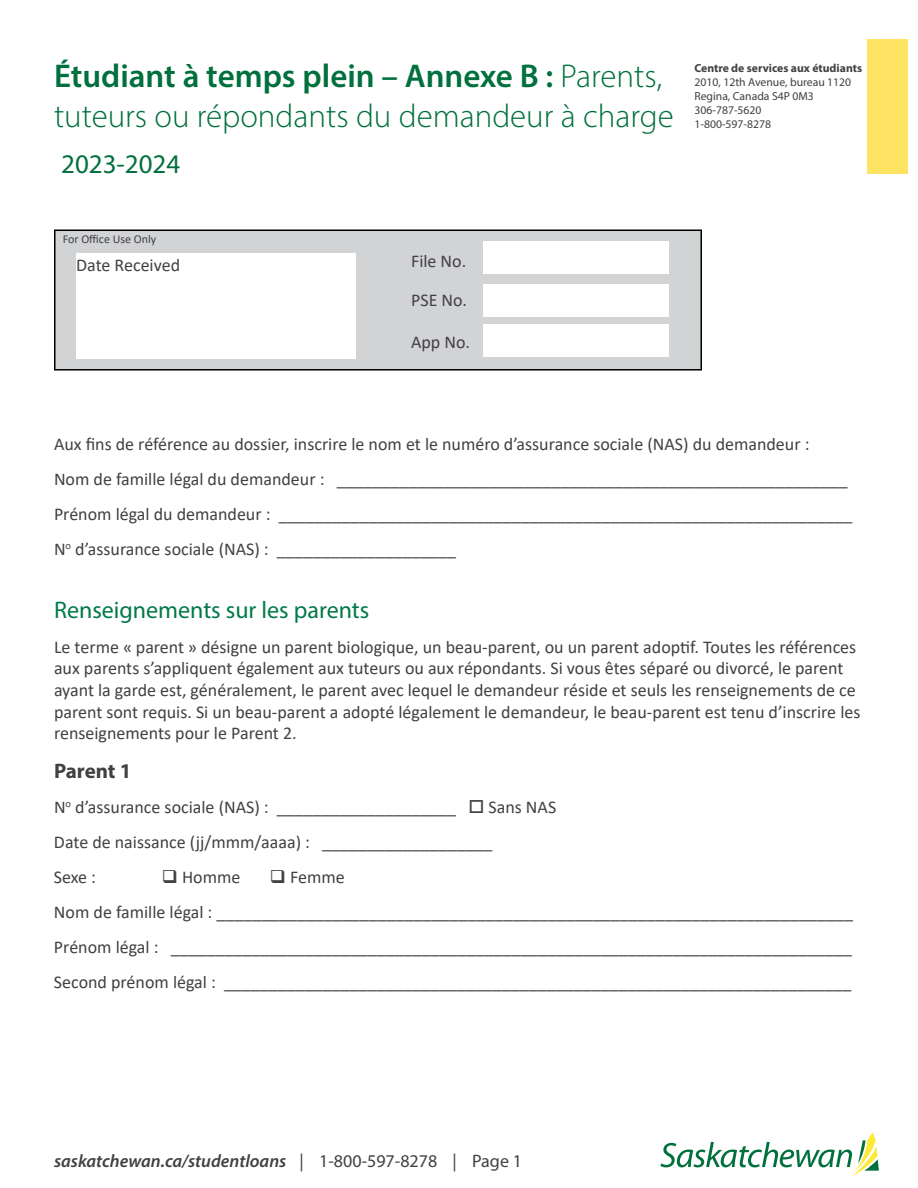
<style>
.page{position:relative;width:918px;height:1188px;background:#fff}
.page>*{position:absolute;margin:0;border:0;box-sizing:border-box;transform-origin:0 0}
.t1{font:300 33px/39.6px "Myriad Pro";color:#00703c}
.t2{font:27px "Myriad Pro";color:#00703c}
.t3{font:24px "Myriad Pro";color:#007948}
.t4{font:700 21px "Myriad Pro";letter-spacing:-.005em;color:#414042}
.t5{font:18px/35.1px "Calibri";color:#414042}
.t6{font:italic 600 18px "Myriad Pro";color:#414042}
.t7{font:12px "Calibri";color:#414042}
.t8{font:11.7px/14.1px "Myriad Pro";color:#414042}
.t9{font:700 11.7px "Myriad Pro";color:#414042}
.s1{font-weight:600}
.s2{font-weight:400;font-style:normal}
</style>
<div class="page">
<div style="left:55px;top:230px;width:646px;height:140px;background:#d1d3d4"></div>
<div style="left:54px;top:230px;width:648px;height:141px;border:2px solid #000"></div>
<div style="left:483px;top:241px;width:186px;height:33px;background:#fff"></div>
<div style="left:76px;top:253px;width:279px;height:106px;background:#fff"></div>
<div style="left:483px;top:284px;width:186px;height:33px;background:#fff"></div>
<div style="left:483px;top:324px;width:186px;height:33px;background:#fff"></div>
<svg style="left:660px;top:1132px;width:219px;height:43px"></svg>
<div style="left:867px;top:39px;width:40px;height:135px;background:#ffe363"></div>
<h1 class="t1" style="left:54px;top:56px;width:621px"><span class="s1">Étudiant à temps plein – Annexe B :</span> Parents, tuteurs ou répondants du demandeur à charge</h1>
<h2 class="t2" style="left:61px;top:147px;width:121px">2023-2024</h2>
<p class="t9" style="left:694px;top:60px;width:169px">Centre de services aux étudiants</p>
<p class="t8" style="left:694px;top:75px;width:158px">2010, 12th Avenue, bureau 1120<br>Regina, Canada S4P 0M3<br>306-787-5620<br>1-800-597-8278</p>
<p class="t7" style="left:63px;top:230px;width:95px">For Office Use Only</p>
<p class="t5" style="left:76px;top:247px;width:105px">Date Received</p>
<p class="t5" style="left:411px;top:243px;width:57px">File No.</p>
<p class="t5" style="left:411px;top:282px;width:58px">PSE No.</p>
<p class="t5" style="left:411px;top:324px;width:61px">App No.</p>
<p class="t5" style="left:54px;top:426px;width:800px">Aux fins de référence au dossier, inscrire le nom et le numéro d’assurance sociale (NAS) du demandeur :<br>Nom de famille légal du demandeur : _________________________________________________________ Prénom légal du demandeur : ________________________________________________________________ N<sup>o</sup> d’assurance sociale (NAS) : ____________________</p>
<h3 class="t3" style="left:54px;top:595px;width:317px">Renseignements sur les parents</h3>
<p class="t5" style="left:54px;top:636px;width:808px;line-height:21.6px">Le terme « parent » désigne un parent biologique, un beau-parent, ou un parent adoptif. Toutes les références aux parents s’appliquent également aux tuteurs ou aux répondants. Si vous êtes séparé ou divorcé, le parent ayant la garde est, généralement, le parent avec lequel le demandeur réside et seuls les renseignements de ce parent sont requis. Si un beau-parent a adopté légalement le demandeur, le beau-parent est tenu d’inscrire les renseignements pour le Parent 2.</p>
<p class="t4" style="left:54px;top:757px;width:79px">Parent 1</p>
<p class="t5" style="left:54px;top:789px;width:504px">N<sup>o</sup> d’assurance sociale (NAS) : ____________________ □ Sans NAS<br>Date de naissance (jj/mmm/aaaa) : ___________________<br>Sexe :</p>
<p class="t5" style="left:54px;top:859px;width:800px;text-indent:216px">❑ Femme<br>Nom de famille légal : _______________________________________________________________________ Prénom légal : ____________________________________________________________________________ Second prénom légal : ______________________________________________________________________</p>
<p class="t5" style="left:162px;top:859px;width:80px">❑ Homme</p>
<p class="t6" style="left:54px;top:1149px;width:470px">saskatchewan.ca/studentloans <span class="s2">| 1-800-597-8278 | Page 1</span></p>
</div>
